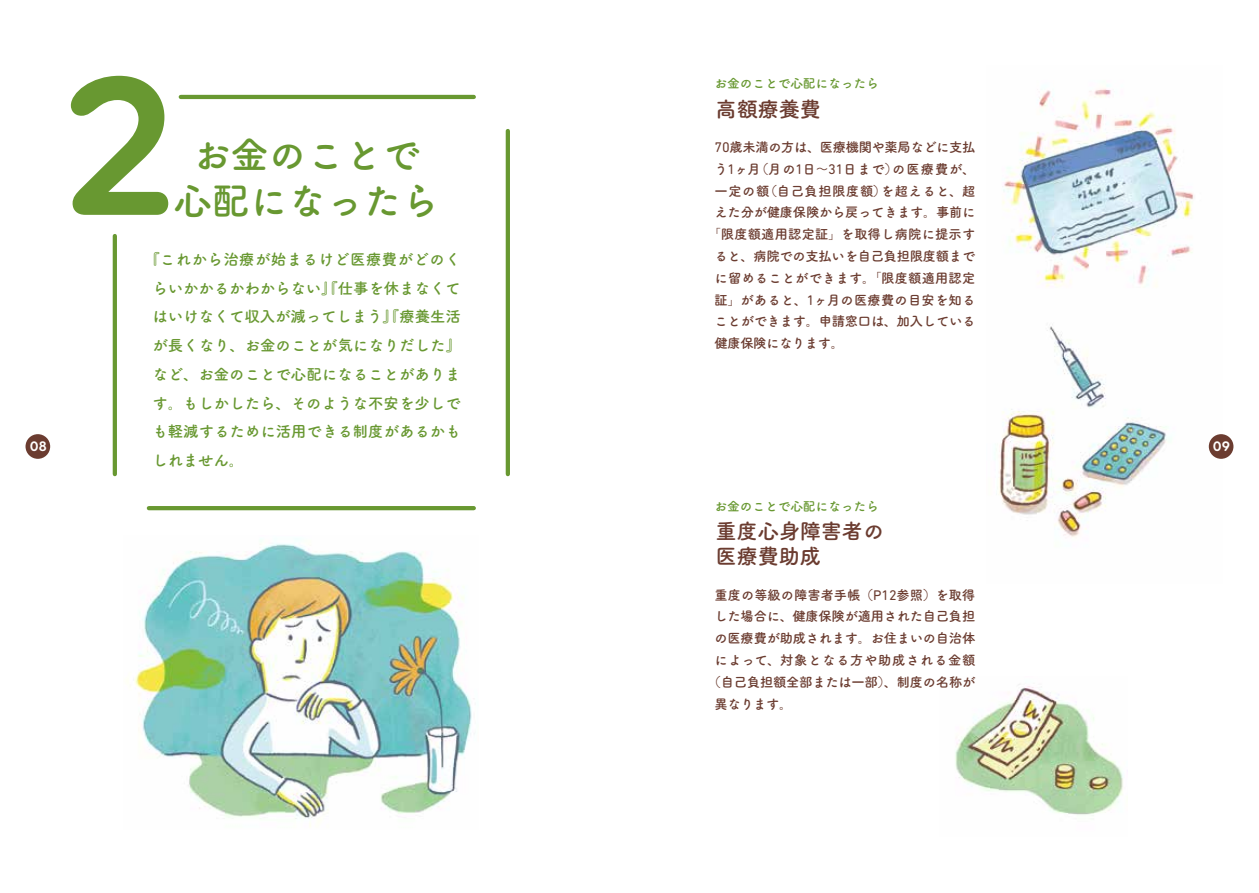
<style>
.page{position:relative;width:1259px;height:893px;background:#fff}
.page>*{position:absolute;margin:0;border:0;box-sizing:border-box;transform-origin:0 0}
.t1{font:600 212.55px "Volte Rounded";color:#689831}
.t2{font:38.25px/46.8px "Tsuku A Rd Gothic Std B";letter-spacing:-.01em;color:#689831;text-align:center}
.t3{font:21.3px/25.5px "Tsuku A Rd Gothic Std B";letter-spacing:-.01em;color:#6b3c30}
.t4{font:15.45px/28.7px "Tsuku A Rd Gothic Std B";color:#689831;text-align:justify}
.t5{font:600 14.85px "Volte Rounded";color:#fff}
.t6{font:13.35px "Tsuku A Rd Gothic Std B";letter-spacing:-.015em;color:#6b3c30}
.t7{font:13.35px "Tsuku A Rd Gothic Std B";letter-spacing:.015em;color:#6b3c30}
.t8{font:13.35px "Tsuku A Rd Gothic Std B";letter-spacing:.075em;color:#6b3c30}
.t9{font:13.35px "Tsuku A Rd Gothic Std B";letter-spacing:.04em;color:#6b3c30}
.t10{font:13.35px "Tsuku A Rd Gothic Std B";letter-spacing:.01em;color:#6b3c30}
.t11{font:13.35px "Tsuku A Rd Gothic Std B";letter-spacing:.055em;color:#6b3c30}
.t12{font:12.75px "Tsuku A Rd Gothic Std B";letter-spacing:-.01em;color:#689831}
.s1{font-family:"DIN Next Rounded LT Pro";font-size:14.25px}
.s2{font-family:"Koburina Go Std N W1"}
</style>
<div class="page">
<img style="left:134px;top:538px;width:338px;height:289px">
<div style="left:26px;top:434px;width:24px;height:25px;background:#6b3c30;border-radius:50%"></div>
<img style="left:999px;top:84px;width:195px;height:453px">
<img style="left:955px;top:684px;width:168px;height:132px">
<div style="left:1208px;top:434px;width:25px;height:25px;background:#6b3c30;border-radius:50%"></div>
<hr style="left:181px;top:95px;width:293px;height:4px;background:#689831">
<hr style="left:149px;top:506px;width:325px;height:4px;background:#689831">
<hr style="left:113px;top:236px;width:4px;height:238px;background:#689831">
<hr style="left:506px;top:131px;width:4px;height:343px;background:#689831">
<h1 class="t1" style="left:66px;top:20px;width:110px">2</h1>
<p class="t12" style="left:714px;top:73px;width:166px">お金のことで心配になったら</p>
<h3 class="t3" style="left:715px;top:94px;width:107px">高額療養費</h3>
<h2 class="t2" style="left:174px;top:129px;width:267px">お金のことで心配になったら</h2>
<p class="t4" style="left:152px;top:244px;width:310px;text-indent:-8px">『これから治療が始まるけど医療費がどのくらいかかるかわからない』『仕事を休まなくてはいけなくて収入が減ってしまう』『療養生活が長くなり、お金のことが気になりだした』など、お金のことで心配になることがあります。もしかしたら、そのような不安を少しでも軽減するために活用できる制度があるかもしれません。</p>
<p class="t6" style="left:714px;top:137px;width:262px"><span class="s1">70</span>歳未満の方は、医療機関や薬局などに支払</p>
<p class="t8" style="left:714px;top:158px;width:262px">う<span class="s1">1</span>ヶ月（月の<span class="s1">1</span>日～<span class="s1">31</span>日まで）の医療費が、</p>
<p class="t9" style="left:714px;top:180px;width:262px">一定の額（自己負担限度額）を超えると、超</p>
<p class="t6" style="left:714px;top:202px;width:262px">えた分が健康保険から戻ってきます。事前に</p>
<p class="t7" style="left:708px;top:224px;width:269px"><span class="s2">「</span>限度額適用認定証<span class="s2">」</span>を取得し病院に提示す</p>
<p class="t6" style="left:714px;top:246px;width:262px">ると、病院での支払いを自己負担限度額まで</p>
<p class="t10" style="left:714px;top:267px;width:262px">に留めることができます。<span class="s2">「</span>限度額適用認定</p>
<p class="t7" style="left:714px;top:289px;width:262px">証<span class="s2">」</span>があると、<span class="s1">1</span>ヶ月の医療費の目安を知る</p>
<p class="t6" style="left:714px;top:311px;width:262px">ことができます。申請窓口は、加入している</p>
<p class="t6" style="left:714px;top:333px;width:131px">健康保険になります。</p>
<p class="t5" style="left:30px;top:438px;width:18px">08</p>
<p class="t5" style="left:1213px;top:438px;width:19px">09</p>
<p class="t12" style="left:714px;top:496px;width:166px">お金のことで心配になったら</p>
<h3 class="t3" style="left:715px;top:516px;width:170px">重度心身障害者の医療費助成</h3>
<p class="t6" style="left:714px;top:584px;width:262px">重度の等級の障害者手帳（<span class="s1">P12</span>参照）を取得</p>
<p class="t6" style="left:714px;top:606px;width:262px">した場合に、健康保険が適用された自己負担</p>
<p class="t6" style="left:714px;top:628px;width:262px">の医療費が助成されます。お住まいの自治体</p>
<p class="t11" style="left:714px;top:650px;width:262px">によって、対象となる方や助成される金額</p>
<p class="t6" style="left:708px;top:671px;width:269px">（自己負担額全部または一部）、制度の名称が</p>
<p class="t6" style="left:714px;top:693px;width:79px">異なります。</p>
</div>
